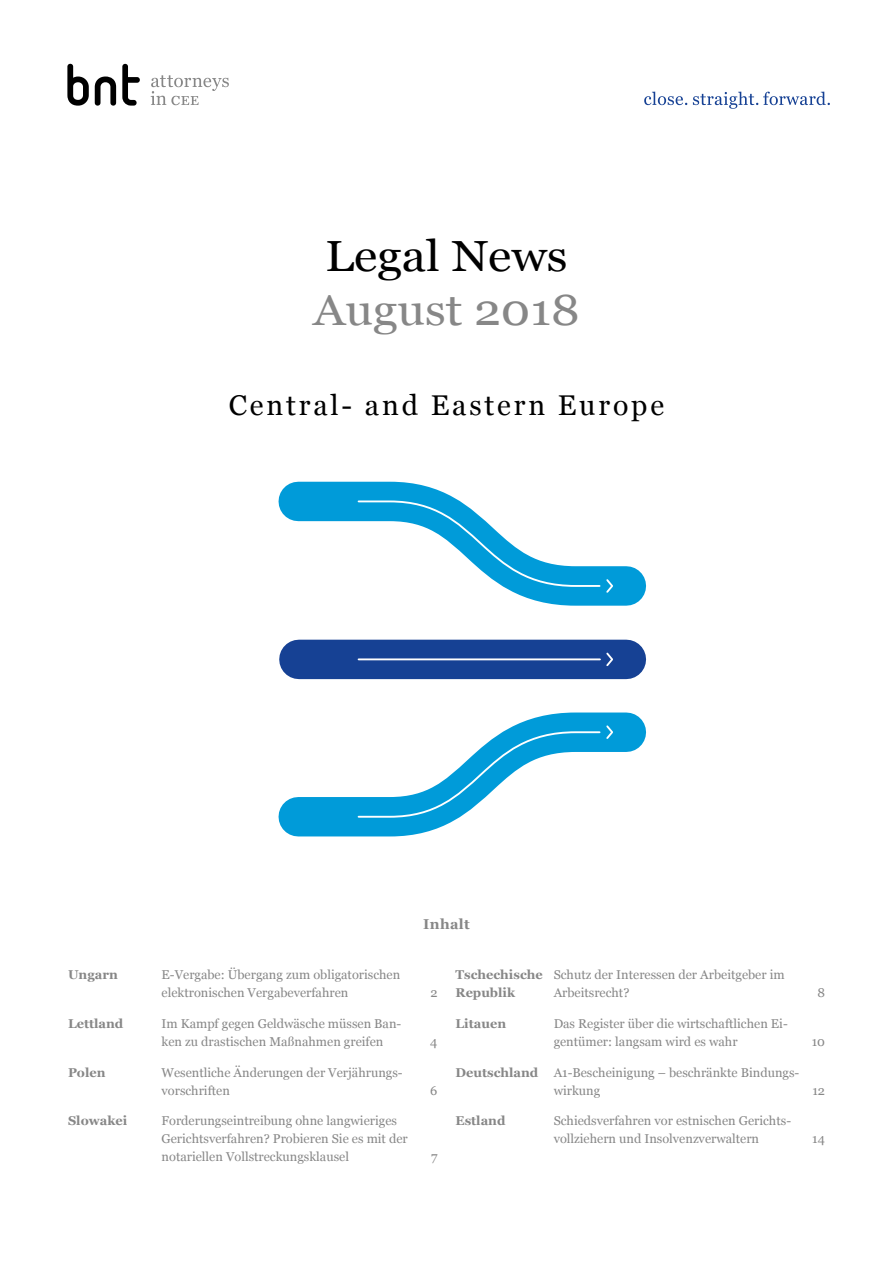
<style>
.page{position:relative;width:893px;height:1263px;background:#fff}
.page>*{position:absolute;margin:0;border:0;box-sizing:border-box;transform-origin:0 0}
.t1{font:43.5px "Georgia";color:#878787;scale:1.1 1}
.t2{font:43.5px "Georgia";color:#000;scale:1.1 1}
.t3{font:28.5px "Georgia";letter-spacing:.1em;color:#000}
.t4{font:700 14.25px "Georgia";letter-spacing:.02em;color:#878787}
.t5{font:12.75px/18px "Georgia";color:#878787}
.t6{font:700 12.75px/18px "Georgia";color:#878787}
.s1{font-weight:700}
</style>
<div class="page">
<div style="left:299px;top:640px;width:327px;height:39px;background:#164194"></div>
<hr style="left:359px;top:658px;width:241px;height:2px;background:#fff">
<svg style="left:278px;top:481px;width:368px;height:125px"></svg>
<svg style="left:278px;top:712px;width:369px;height:125px"></svg>
<svg style="left:357px;top:499px;width:258px;height:95px"></svg>
<svg style="left:357px;top:724px;width:258px;height:95px"></svg>
<svg style="left:606px;top:652px;width:7px;height:14px"></svg>
<svg style="left:644px;top:92px;width:43px;height:13px"></svg>
<svg style="left:693px;top:92px;width:137px;height:17px"></svg>
<svg style="left:67px;top:64px;width:22px;height:42px"></svg>
<svg style="left:95px;top:77px;width:21px;height:29px"></svg>
<svg style="left:122px;top:64px;width:18px;height:42px"></svg>
<svg style="left:151px;top:75px;width:78px;height:30px"></svg>
<h1 class="t2" style="left:325px;top:229px;width:222px">Legal News</h1>
<h1 class="t1" style="left:313px;top:284px;width:244px">August 2018</h1>
<h2 class="t3" style="left:229px;top:388px;width:437px">Central- and Eastern Europe</h2>
<p class="t4" style="left:423px;top:915px;width:48px">Inhalt</p>
<p class="t6" style="left:68px;top:965px;width:51px">Ungarn</p>
<p class="t5" style="left:162px;top:965px;width:240px">E-Vergabe: Übergang zum obligatorischen elektronischen Vergabeverfahren</p>
<p class="t5" style="left:430px;top:983px;width:9px">2</p>
<p class="t6" style="left:455px;top:965px;width:89px">Tschechische<br>Republik</p>
<p class="t5" style="left:554px;top:965px;width:233px">Schutz der Interessen der Arbeitgeber im<br>Arbeitsrecht?</p>
<p class="t5" style="left:817px;top:983px;width:9px">8</p>
<p class="t6" style="left:68px;top:1014px;width:57px">Lettland</p>
<p class="t5" style="left:162px;top:1014px;width:241px">Im Kampf gegen Geldwäsche müssen Ban&shy;ken zu drastischen Maßnahmen greifen</p>
<p class="t5" style="left:430px;top:1032px;width:9px">4</p>
<p class="t6" style="left:455px;top:1014px;width:52px">Litauen</p>
<p class="t5" style="left:554px;top:1014px;width:236px">Das Register über die wirtschaftlichen Ei&shy;gentümer: langsam wird es wahr</p>
<p class="t5" style="left:812px;top:1032px;width:15px">10</p>
<p class="t6" style="left:68px;top:1063px;width:39px">Polen</p>
<p class="t5" style="left:162px;top:1063px;width:243px">Wesentliche Änderungen der Verjährungs&shy;vorschriften</p>
<p class="t5" style="left:430px;top:1081px;width:9px">6</p>
<p class="t5" style="left:554px;top:1063px;width:247px;text-indent:-98px"><span class="s1">Deutschland</span> A1-Bescheinigung – beschränkte Bindungs&shy;wirkung</p>
<p class="t5" style="left:812px;top:1081px;width:14px">12</p>
<p class="t6" style="left:68px;top:1112px;width:61px">Slowakei</p>
<p class="t5" style="left:162px;top:1112px;width:248px">Forderungseintreibung ohne langwieriges<br>Gerichtsverfahren? Probieren Sie es mit der notariellen Vollstreckungsklausel</p>
<p class="t5" style="left:431px;top:1148px;width:8px">7</p>
<p class="t6" style="left:455px;top:1112px;width:52px">Estland</p>
<p class="t5" style="left:554px;top:1112px;width:239px">Schiedsverfahren vor estnischen Gerichts&shy;vollziehern und Insolvenzverwaltern</p>
<p class="t5" style="left:812px;top:1130px;width:14px">14</p>
</div>
